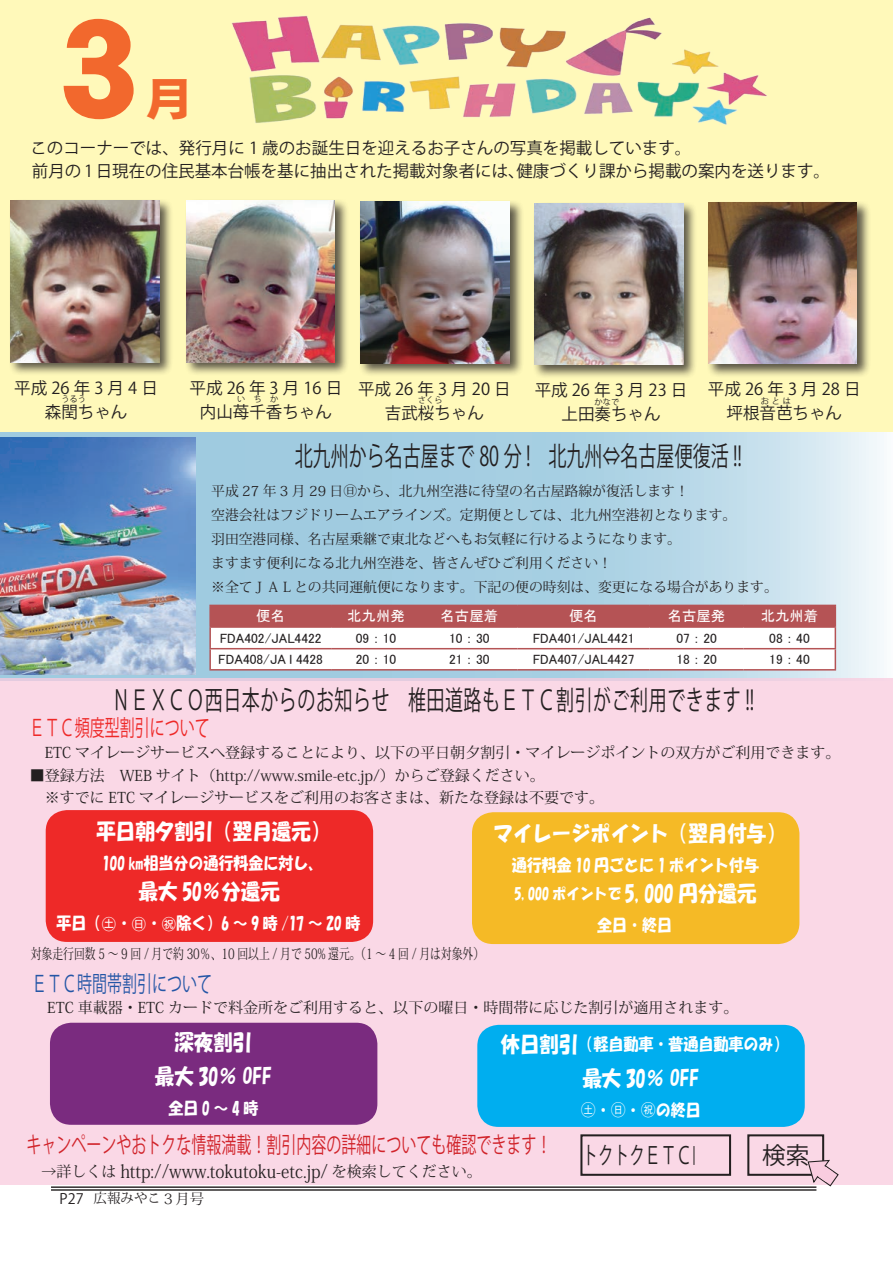
<style>
.page{position:relative;width:893px;height:1263px;background:#fff}
.page>*{position:absolute;margin:0;border:0;box-sizing:border-box;transform-origin:0 0}
.t1{font:135px "DF Gothic EB WING RKSJ H";color:#f2682d}
.t2{font:45px "DF Gothic EB WING RKSJ H";color:#f2682d}
.t3{font:27px "Koz Go Pro";letter-spacing:.03em;color:#231f20;scale:.67 1}
.t4{font:27px "Koz Go Pro";color:#231f20;scale:.67 1}
.t5{font:23.55px "Koz Go Pro";color:#231f20;scale:.67 1}
.t6{font:23.55px "Koz Go Pro";color:#231f20}
.t7{font:22.5px "Koz Go Pro";color:#d1232a;scale:.67 1}
.t8{font:22.5px "Koz Go Pro";color:#2456a6;scale:.67 1}
.t9{font:22.5px "Koz Go Pro";color:#ee2928;scale:.67 1}
.t10{font:21.45px/34.2px "HG Soei Kakupoptai";color:#fff;text-align:center;scale:.91 1}
.t11{font:18.15px "Koz Min Pro";color:#231f20;scale:.91 1}
.t12{font:16.5px/24px "Koz Go Pro";color:#231f20;text-align:center}
.t13{font:16.5px "HG Soei Kakupoptai";color:#fff;scale:.91 1}
.t14{font:16.5px/24px "Koz Go Pro";letter-spacing:.125em;color:#231f20;text-align:center}
.t15{font:15.15px "HG Soei Kakupoptai";color:#fff;scale:.91 1}
.t16{font:15px/22.5px "Koz Min Pro";color:#231f20}
.t17{font:14.4px "Koz Min Pro";color:#231f20;scale:.75 1}
.t18{font:14.4px "MS P Gothic";color:#fff}
.t19{font:14.4px "Koz Go Pro";color:#231f20}
.t20{font:13.8px/24.2px "Koz Min Pro";color:#231f20}
.t21{font:13.5px "MS P Gothic";color:#231f20}
.t22{font:13.5px "Koz Min Pro";color:#231f20}
.t23{font:8.25px "Koz Go Pro";color:#231f20}
.s1{font-family:"Meiryo"}
.s2{font-family:"Koz Go Pro"}
.s3{font-size:14.4px}
</style>
<div class="page">
<hr style="left:51px;top:1186px;width:765px;height:2px;background:#231f20">
<hr style="left:51px;top:1189px;width:765px;height:2px;background:#231f20">
<div style="left:0;top:0;width:893px;height:439px;background:#fff9ba"></div>
<svg style="left:0;top:432px;width:893px;height:246px;background:#b3d5e6"></svg>
<div style="left:0;top:678px;width:893px;height:506px;background:#fad8e6"></div>
<div style="left:8px;top:198px;width:166px;height:179px;background:#231f20;opacity:.75"></div>
<img style="left:11px;top:201px;width:148px;height:161px">
<div style="left:184px;top:198px;width:165px;height:179px;background:#231f20;opacity:.75"></div>
<img style="left:186px;top:201px;width:149px;height:161px">
<div style="left:359px;top:199px;width:165px;height:179px;background:#231f20;opacity:.75"></div>
<img style="left:361px;top:202px;width:149px;height:161px">
<div style="left:706px;top:200px;width:165px;height:178px;background:#231f20;opacity:.75"></div>
<img style="left:708px;top:202px;width:149px;height:162px">
<img style="left:231px;top:15px;width:536px;height:110px">
<div style="left:532px;top:201px;width:166px;height:178px;background:#231f20;opacity:.75"></div>
<img style="left:535px;top:203px;width:149px;height:162px">
<div style="left:46px;top:810px;width:327px;height:132px;background:#ee2928;border-radius:21px"></div>
<div style="left:472px;top:812px;width:327px;height:132px;background:#f5ba26;border-radius:21px"></div>
<div style="left:50px;top:1023px;width:327px;height:102px;background:#7a2b7f;border-radius:21px"></div>
<div style="left:477px;top:1025px;width:328px;height:102px;background:#00aeef;border-radius:21px"></div>
<div style="left:580px;top:1134px;width:151px;height:42px;border:2px solid #231f20"></div>
<div style="left:747px;top:1134px;width:77px;height:42px;border:2px solid #231f20"></div>
<svg style="left:694px;top:1146px;width:1px;height:19px"></svg>
<svg style="left:807px;top:1159px;width:32px;height:28px"></svg>
<hr style="left:209px;top:606px;width:2px;height:20px;background:#b55355">
<hr style="left:209px;top:628px;width:2px;height:20px;background:#b55355">
<hr style="left:209px;top:605px;width:122px;height:1px;background:#b55355">
<hr style="left:209px;top:626px;width:122px;height:2px;background:#b55355">
<hr style="left:209px;top:649px;width:2px;height:20px;background:#b55355">
<hr style="left:209px;top:648px;width:122px;height:1px;background:#b55355">
<hr style="left:209px;top:669px;width:122px;height:1px;background:#b55355">
<svg style="left:210px;top:605px;width:626px;height:65px"></svg>
<img style="left:0;top:438px;width:196px;height:236px">
<h1 class="t1" style="left:58px;top:0;width:80px">3</h1>
<h2 class="t2" style="left:145px;top:76px;width:46px">月</h2>
<p class="t12" style="left:516px;top:136px;width:315px;line-height:23.4px;text-align:left;text-indent:-486px">このコーナーでは、発行月に 1 歳のお誕生日を迎えるお子さんの写真を掲載しています。<br>健康づくり課から掲載の案内を送ります。</p>
<p class="t12" style="left:15px;top:160px;width:511px">　前月の 1 日現在の住民基本台帳を基に抽出された掲載対象者には、</p>
<p class="t14" style="left:14px;top:376px;width:145px">平成26年3月4日森閏ちゃん</p>
<p class="t23" style="left:61px;top:394px;width:26px">うるう</p>
<p class="t12" style="left:190px;top:376px;width:154px">平成 26 年 3 月 16 日内山苺千香ちゃん</p>
<p class="t23" style="left:237px;top:394px;width:43px">いちか</p>
<p class="t12" style="left:358px;top:377px;width:154px">平成 26 年 3 月 20 日吉武桜ちゃん</p>
<p class="t23" style="left:418px;top:395px;width:26px">さくら</p>
<p class="t12" style="left:535px;top:379px;width:154px">平成 26 年 3 月 23 日上田奏ちゃん</p>
<p class="t23" style="left:594px;top:396px;width:26px">かなで</p>
<p class="t12" style="left:708px;top:378px;width:154px">平成 26 年 3 月 28 日坪根音芭ちゃん</p>
<p class="t23" style="left:761px;top:396px;width:32px">おとは</p>
<h3 class="t4" style="left:295px;top:438px;width:669px">北九州から名古屋まで 80 分 !　北九州⇔名古屋便復活 !!</h3>
<p class="t20" style="left:211px;top:478px;width:568px">平成 27 年 3 月 29 日㊐から、北九州空港に待望の名古屋路線が復活します!<br>空港会社はフジドリームエアラインズ。定期便としては、北九州空港初となります。<br>羽田空港同様、名古屋乗継で東北などへもお気軽に行けるようになります。<br>ますます便利になる北九州空港を、皆さんぜひご利用ください!<br>※全てＪＡＬとの共同運航便になります。下記の便の時刻は、変更になる場合があります。</p>
<p class="t18" style="left:256px;top:609px;width:30px">便名</p>
<p class="t18" style="left:347px;top:609px;width:59px">北九州発</p>
<p class="t18" style="left:441px;top:609px;width:59px">名古屋着</p>
<p class="t18" style="left:569px;top:609px;width:30px">便名</p>
<p class="t18" style="left:668px;top:609px;width:59px">名古屋発</p>
<p class="t18" style="left:761px;top:609px;width:59px">北九州着</p>
<p class="t21" style="left:220px;top:631px;width:103px">FDA402/JAL4422</p>
<p class="t21" style="left:356px;top:631px;width:42px">09 ： 10</p>
<p class="t21" style="left:449px;top:631px;width:42px">10 ： 30</p>
<p class="t21" style="left:533px;top:631px;width:103px">FDA401/JAL4421</p>
<p class="t21" style="left:676px;top:631px;width:42px">07：20</p>
<p class="t21" style="left:769px;top:631px;width:42px">08：40</p>
<p class="t21" style="left:218px;top:652px;width:106px">FDA408/JA ｌ 4428</p>
<p class="t21" style="left:356px;top:652px;width:42px">20 ： 10</p>
<p class="t21" style="left:449px;top:652px;width:42px">21 ： 30</p>
<p class="t21" style="left:533px;top:652px;width:103px">FDA407/JAL4427</p>
<p class="t21" style="left:676px;top:652px;width:42px">18：20</p>
<p class="t21" style="left:769px;top:652px;width:42px">19：40</p>
<h3 class="t3" style="left:112px;top:682px;width:960px">ＮＥＸＣＯ西日本からのお知らせ　椎田道路もＥＴＣ割引がご利用できます !!</h3>
<h3 class="t9" style="left:30px;top:713px;width:270px">ＥＴＣ頻度型割引について</h3>
<p class="t16" style="left:45px;top:741px;width:797px">ETC マイレージサービスへ登録することにより、以下の平日朝夕割引・マイレージポイントの双方がご利用できます。</p>
<p class="t16" style="left:30px;top:764px;width:576px">■登録方法　WEB サイト（http://www.smile-etc j p. ）/ からご登録ください。<br>　※すでに ETC マイレージサービスをご利用のお客さまは、新たな登録は不要です。</p>
<h3 class="t10" style="left:96px;top:814px;width:259px">平日朝夕割引（翌月還元(</h3>
<p class="t13" style="left:102px;top:854px;width:245px">100 ㎞相当分の通行料金に対し、</p>
<h3 class="t10" style="left:139px;top:874px;width:157px">最大 50％分還元</h3>
<p class="t13" style="left:57px;top:915px;width:335px">平日（<span class="s1">㊏</span>･<span class="s1">㊐</span>･<span class="s1">㊗</span>除く）6 ～ 9 時 /17 ～ 20 時</p>
<p class="t17" style="left:31px;top:943px;width:606px">対象走行回数 5 ～ 9 回 / 月で約 30％、10 回以上 / 月で 50% 還元。（1 ～ 4 回 / 月は対象外(</p>
<h3 class="t10" style="left:493px;top:816px;width:323px">マイレージポイント（翌月付与(</h3>
<p class="t13" style="left:512px;top:857px;width:273px">通行料金 10 円ごとに 1 ポイント付与</p>
<h3 class="t10" style="left:625px;top:876px;width:146px">5,000 円分還元</h3>
<p class="t15" style="left:514px;top:886px;width:119px">5,000 ポイントで</p>
<p class="t13" style="left:597px;top:917px;width:84px">全日・終日</p>
<h3 class="t8" style="left:32px;top:969px;width:270px">ＥＴＣ時間帯割引について</h3>
<p class="t16" style="left:32px;top:996px;width:708px">　ETC 車載器・ETC カードで料金所をご利用すると、以下の曜日・時間帯に応じた割引が適用されます。</p>
<h3 class="t10" style="left:155px;top:1025px;width:130px">深夜割引<br>最大 30％ OFF</h3>
<p class="t13" style="left:168px;top:1099px;width:100px">全日0～4時</p>
<h3 class="t10" style="left:501px;top:1027px;width:87px">休日割引</h3>
<p class="t13" style="left:579px;top:1035px;width:232px">（軽自動車・普通自動車のみ(</p>
<h3 class="t10" style="left:582px;top:1061px;width:130px">最大 30％ OFF</h3>
<p class="t13" style="left:581px;top:1101px;width:133px"><span class="s2">㊏</span>・<span class="s2">㊐</span>･<span class="s2">㊗</span>の終日</p>
<h3 class="t7" style="left:27px;top:1130px;width:785px">キャンペーンやおトクな情報満載！割引内容の詳細についても確認できます!</h3>
<h3 class="t6" style="left:762px;top:1140px;width:49px">検索</h3>
<h3 class="t5" style="left:582px;top:1140px;width:165px">トクトクＥＴＣ</h3>
<p class="t11" style="left:120px;top:1158px;width:230px">http://www.tokutoku-etc j p. /</p>
<p class="t16" style="left:332px;top:1159px;width:151px">を検索してください。</p>
<p class="t16" style="left:27px;top:1159px;width:91px">　→詳しくは</p>
<p class="t19" style="left:60px;top:1189px;width:26px">P27</p>
<p class="t22" style="left:94px;top:1189px;width:112px">広報みやこ<span class="s3">３月号</span></p>
</div>
